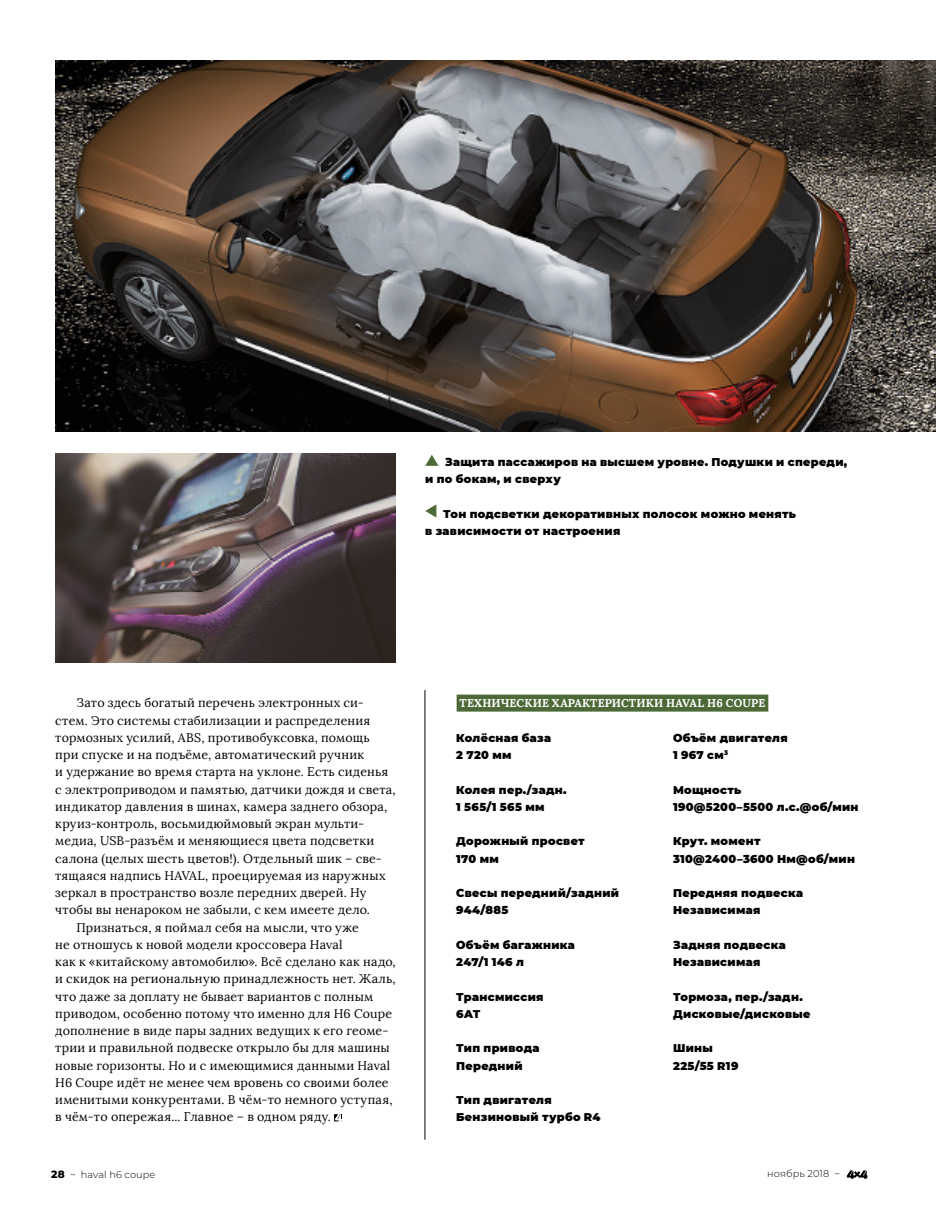
<style>
.page{position:relative;width:936px;height:1212px;background:#fff}
.page>*{position:absolute;margin:0;border:0;box-sizing:border-box;transform-origin:0 0}
.t1{font:12.45px "Lora";letter-spacing:.015em;color:#000}
.t2{font:900 11.25px/17.2px "Montserrat";letter-spacing:.025em;color:#000}
.t3{font:700 11.25px "Lora";letter-spacing:.015em;color:#fff}
.t4{font:300 9.75px "Montserrat";letter-spacing:.015em;color:#000}
.s1{font-weight:800;font-size:10.5px}
</style>
<div class="page">
<hr style="left:424px;top:690px;width:1px;height:450px;background:#000">
<img style="left:55px;top:61px;width:880px;height:370px">
<img style="left:55px;top:453px;width:340px;height:209px">
<div style="left:456px;top:694px;width:312px;height:18px;background:#4d6937"></div>
<svg style="left:334px;top:1114px;width:8px;height:7px"></svg>
<svg style="left:425px;top:455px;width:13px;height:11px"></svg>
<svg style="left:425px;top:504px;width:11px;height:14px"></svg>
<svg style="left:846px;top:1170px;width:21px;height:9px"></svg>
<p class="t2" style="left:425px;top:452px;width:423px;text-indent:20px">Защита пассажиров на высшем уровне. Подушки и спереди, и по бокам, и сверху</p>
<p class="t2" style="left:425px;top:504px;width:372px;text-indent:18px">Тон подсветки декоративных полосок можно менять в зависимости от настроения</p>
<p class="t1" style="left:77px;top:695px;width:289px">Зато здесь богатый перечень электронных си-</p>
<p class="t3" style="left:459px;top:696px;width:307px">ТЕХНИЧЕСКИЕ ХАРАКТЕРИCТИКИ HAVAL H6 COUPE</p>
<p class="t1" style="left:55px;top:712px;width:316px">стем. Это системы стабилизации и распределения</p>
<p class="t1" style="left:55px;top:730px;width:316px">тормозных усилий, ABS, противобуксовка, помощь</p>
<p class="t1" style="left:55px;top:747px;width:310px">при спуске и на подъёме, автоматический ручник</p>
<p class="t1" style="left:55px;top:764px;width:334px">и удержание во время старта на уклоне. Есть сиденья</p>
<p class="t1" style="left:55px;top:782px;width:342px">с электроприводом и памятью, датчики дождя и света,</p>
<p class="t1" style="left:55px;top:799px;width:333px">индикатор давления в шинах, камера заднего обзора,</p>
<p class="t1" style="left:55px;top:816px;width:310px">круиз-контроль, восьмидюймовый экран мульти-</p>
<p class="t1" style="left:55px;top:833px;width:320px">медиа, USB-разъём и меняющиеся цвета подсветки</p>
<p class="t1" style="left:55px;top:850px;width:328px">салона (целых шесть цветов!). Отдельный шик – све-</p>
<p class="t1" style="left:55px;top:868px;width:332px">тящаяся надпись HAVAL, проецируемая из наружных</p>
<p class="t1" style="left:55px;top:885px;width:312px">зеркал в пространство возле передних дверей. Ну</p>
<p class="t1" style="left:55px;top:902px;width:316px">чтобы вы ненароком не забыли, с кем имеете дело.</p>
<p class="t1" style="left:77px;top:920px;width:284px">Признаться, я поймал себя на мысли, что уже</p>
<p class="t1" style="left:55px;top:937px;width:289px">не отношусь к новой модели кроссовера Haval</p>
<p class="t1" style="left:55px;top:954px;width:342px">как к «китайскому автомобилю». Всё сделано как надо,</p>
<p class="t1" style="left:55px;top:971px;width:342px">и скидок на региональную принадлежность нет. Жаль,</p>
<p class="t1" style="left:55px;top:989px;width:319px">что даже за доплату не бывает вариантов с полным</p>
<p class="t1" style="left:55px;top:1006px;width:338px">приводом, особенно потому что именно для H6 Coupe</p>
<p class="t1" style="left:55px;top:1023px;width:335px">дополнение в виде пары задних ведущих к его геоме-</p>
<p class="t1" style="left:55px;top:1040px;width:336px">трии и правильной подвеске открыло бы для машины</p>
<p class="t1" style="left:55px;top:1057px;width:336px">новые горизонты. Но и с имеющимися данными Haval</p>
<p class="t1" style="left:55px;top:1075px;width:335px">H6 Coupe идёт не менее чем вровень со своими более</p>
<p class="t1" style="left:55px;top:1092px;width:338px">именитыми конкурентами. В чём-то немного уступая,</p>
<p class="t1" style="left:55px;top:1109px;width:277px">в чём-то опережая... Главное – в одном ряду.</p>
<p class="t2" style="left:673px;top:728px;width:116px">Объём двигателя<br>1 967 см<sup>3</sup></p>
<p class="t2" style="left:673px;top:780px;width:187px">Мощность<br>190@5200–5500 л.с.@об/мин</p>
<p class="t2" style="left:673px;top:832px;width:183px">Крут. момент<br>310@2400–3600 Нм@об/мин</p>
<p class="t2" style="left:673px;top:884px;width:131px">Передняя подвеска<br>Независимая</p>
<p class="t2" style="left:673px;top:935px;width:114px">Задняя подвеска<br>Независимая</p>
<p class="t2" style="left:673px;top:987px;width:139px">Тормоза, пер./задн.<br>Дисковые/дисковые</p>
<p class="t2" style="left:673px;top:1039px;width:67px">Шины<br>225/55 R19</p>
<p class="t2" style="left:456px;top:728px;width:96px">Колёсная база<br>2 720 мм</p>
<p class="t2" style="left:456px;top:780px;width:112px">Колея пер./задн.<br>1 565/1 565 мм</p>
<p class="t2" style="left:456px;top:832px;width:130px">Дорожный просвет<br>170 мм</p>
<p class="t2" style="left:456px;top:884px;width:164px">Свесы передний/задний<br>944/885</p>
<p class="t2" style="left:456px;top:935px;width:120px">Объём багажника<br>247/1 146 л</p>
<p class="t2" style="left:456px;top:987px;width:89px">Трансмиссия<br>6АТ</p>
<p class="t2" style="left:456px;top:1039px;width:85px">Тип привода<br>Передний</p>
<p class="t2" style="left:456px;top:1091px;width:146px">Тип двигателя<br>Бензиновый турбо R4</p>
<p class="t4" style="left:51px;top:1168px;width:106px"><span class="s1">28</span> ~ haval h6 coupe</p>
<p class="t4" style="left:767px;top:1167px;width:74px">ноябрь 2018 ~</p>
</div>
